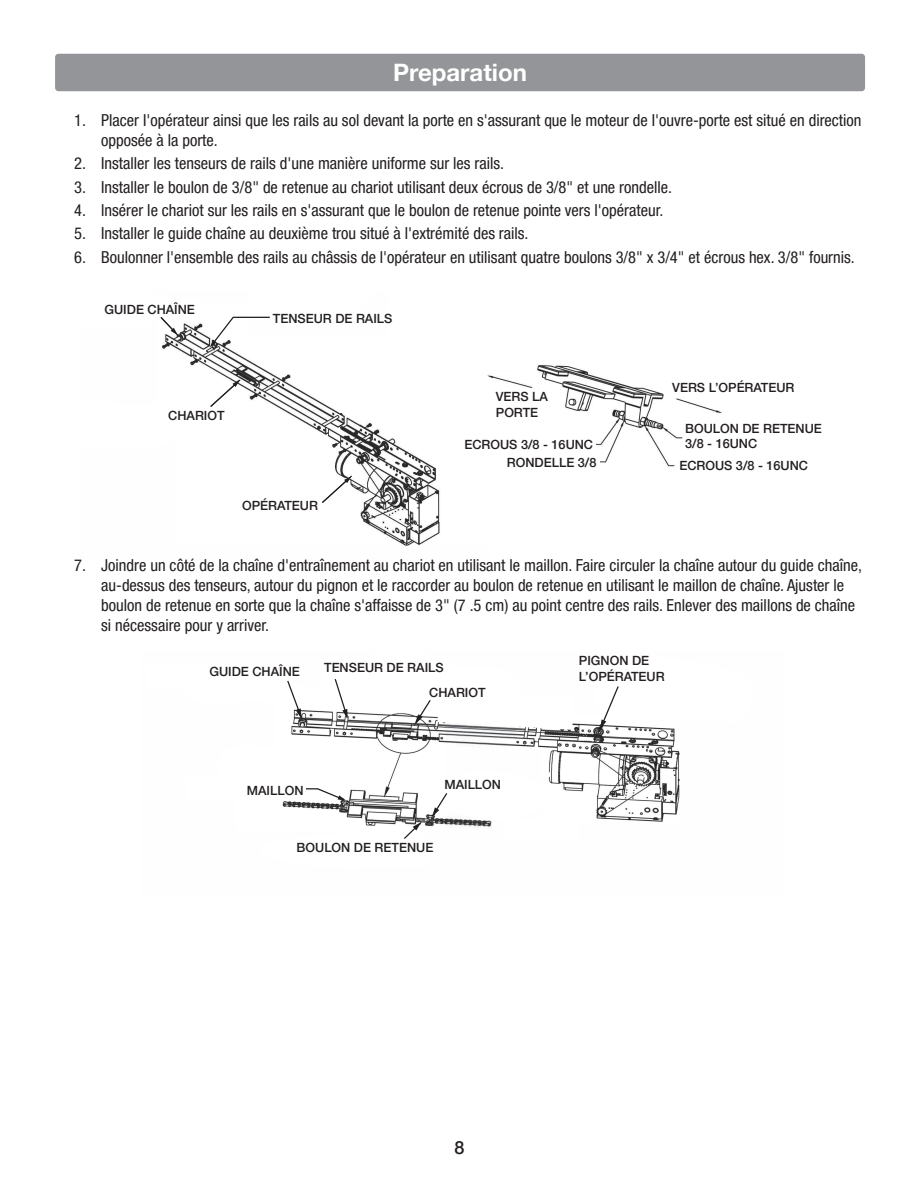
<style>
.page{position:relative;width:918px;height:1188px;background:#fff}
.page>*{position:absolute;margin:0;border:0;box-sizing:border-box;transform-origin:0 0}
.t1{font:700 24px "Helvetica Neue LT Pro";color:#fff}
.t2{font:500 18px "Helvetica Neue LT Pro";color:#231f20}
.t3{font:condensed 16.5px/19.8px "Helvetica Neue LT Pro";color:#231f20}
.t4{font:500 12.75px/15.1px "Helvetica Neue LT Pro";color:#231f20}
</style>
<div class="page">
<div style="left:55px;top:54px;width:810px;height:37px;background:#939598;border-radius:4px"></div>
<img style="left:162px;top:323px;width:278px;height:223px">
<img style="left:487px;top:365px;width:235px;height:102px">
<svg style="left:210px;top:316px;width:61px;height:32px"></svg>
<img style="left:282px;top:710px;width:398px;height:118px">
<svg style="left:432px;top:792px;width:16px;height:25px"></svg>
<svg style="left:334px;top:679px;width:14px;height:40px"></svg>
<svg style="left:286px;top:680px;width:16px;height:38px"></svg>
<svg style="left:403px;top:822px;width:18px;height:17px"></svg>
<svg style="left:312px;top:764px;width:45px;height:15px"></svg>
<svg style="left:305px;top:788px;width:41px;height:13px"></svg>
<svg style="left:600px;top:686px;width:20px;height:43px"></svg>
<div style="left:99px;top:405px;width:127px;height:19px;background:#fff"></div>
<div style="left:211px;top:471px;width:119px;height:20px;background:#fff"></div>
<div style="left:413px;top:351px;width:119px;height:19px;background:#fff"></div>
<div style="left:674px;top:376px;width:118px;height:20px;background:#fff"></div>
<div style="left:477px;top:430px;width:119px;height:19px;background:#fff"></div>
<div style="left:481px;top:451px;width:119px;height:20px;background:#fff"></div>
<div style="left:676px;top:454px;width:119px;height:20px;background:#fff"></div>
<div style="left:684px;top:425px;width:119px;height:22px;background:#fff"></div>
<div style="left:186px;top:778px;width:119px;height:22px;background:#fff"></div>
<div style="left:504px;top:819px;width:74px;height:22px;background:#fff"></div>
<svg style="left:415px;top:700px;width:159px;height:30px"></svg>
<svg style="left:160px;top:317px;width:18px;height:18px"></svg>
<svg style="left:209px;top:380px;width:31px;height:28px"></svg>
<svg style="left:321px;top:476px;width:31px;height:28px"></svg>
<h1 class="t1" style="left:393px;top:57px;width:135px">Preparation</h1>
<p class="t3" style="left:101px;top:110px;width:762px;text-indent:-27px">1. Placer I'opérateur ainsi que les rails au sol devant la porte en s'assurant que le moteur de I'ouvre-porte est situé en direction opposée à la porte.</p>
<p class="t3" style="left:74px;top:154px;width:432px">2. Installer les tenseurs de rails d'une manière uniforme sur les rails.</p>
<p class="t3" style="left:74px;top:177px;width:599px">3. Installer le boulon de 3/8" de retenue au chariot utilisant deux écrous de 3/8" et une rondelle.</p>
<p class="t3" style="left:74px;top:200px;width:591px">4. lnsérer le chariot sur les rails en s'assurant que le boulon de retenue pointe vers l'opérateur.</p>
<p class="t3" style="left:74px;top:223px;width:456px">5. Installer le guide chaîne au deuxième trou situé à l'extrémité des rails.</p>
<p class="t3" style="left:74px;top:247px;width:782px">6. Boulonner l'ensemble des rails au châssis de l'opérateur en utilisant quatre boulons 3/8" x 3/4" et écrous hex. 3/8" fournis.</p>
<p class="t4" style="left:105px;top:301px;width:92px">GUIDE CHAÎNE</p>
<p class="t4" style="left:273px;top:310px;width:121px">TENSEUR DE RAILS</p>
<p class="t4" style="left:168px;top:408px;width:58px">CHARIOT</p>
<p class="t4" style="left:242px;top:498px;width:77px">OPÉRATEUR</p>
<p class="t4" style="left:496px;top:389px;width:54px">VERS LA<br>PORTE</p>
<p class="t4" style="left:464px;top:437px;width:130px">ECROUS 3/8 - 16UNC</p>
<p class="t4" style="left:507px;top:455px;width:91px">RONDELLE 3/8</p>
<p class="t4" style="left:672px;top:380px;width:124px">VERS L’OPÉRATEUR</p>
<p class="t4" style="left:685px;top:421px;width:138px">BOULON DE RETENUE<br>3/8 - 16UNC</p>
<p class="t4" style="left:679px;top:457px;width:130px">ECROUS 3/8 - 16UNC</p>
<p class="t3" style="left:101px;top:555px;width:762px;text-indent:-27px">7. Joindre un côté de la chaîne d'entraînement au chariot en utilisant le maillon. Faire circuler la chaîne autour du guide chaîne, au-dessus des tenseurs, autour du pignon et le raccorder au boulon de retenue en utilisant le maillon de chaîne. Ajuster le boulon de retenue en sorte que la chaîne s'affaisse de 3" (7 .5 cm) au point centre des rails. Enlever des maillons de chaîne si nécessaire pour y arriver.</p>
<p class="t4" style="left:209px;top:664px;width:92px">GUIDE CHAÎNE</p>
<p class="t4" style="left:324px;top:660px;width:121px">TENSEUR DE RAILS</p>
<p class="t4" style="left:429px;top:684px;width:58px">CHARIOT</p>
<p class="t4" style="left:247px;top:782px;width:58px">MAILLON</p>
<p class="t4" style="left:444px;top:777px;width:58px">MAILLON</p>
<p class="t4" style="left:297px;top:840px;width:138px">BOULON DE RETENUE</p>
<p class="t4" style="left:579px;top:653px;width:87px">PIGNON DE<br>L’OPÉRATEUR</p>
<p class="t2" style="left:455px;top:1137px;width:12px">8</p>
</div>
